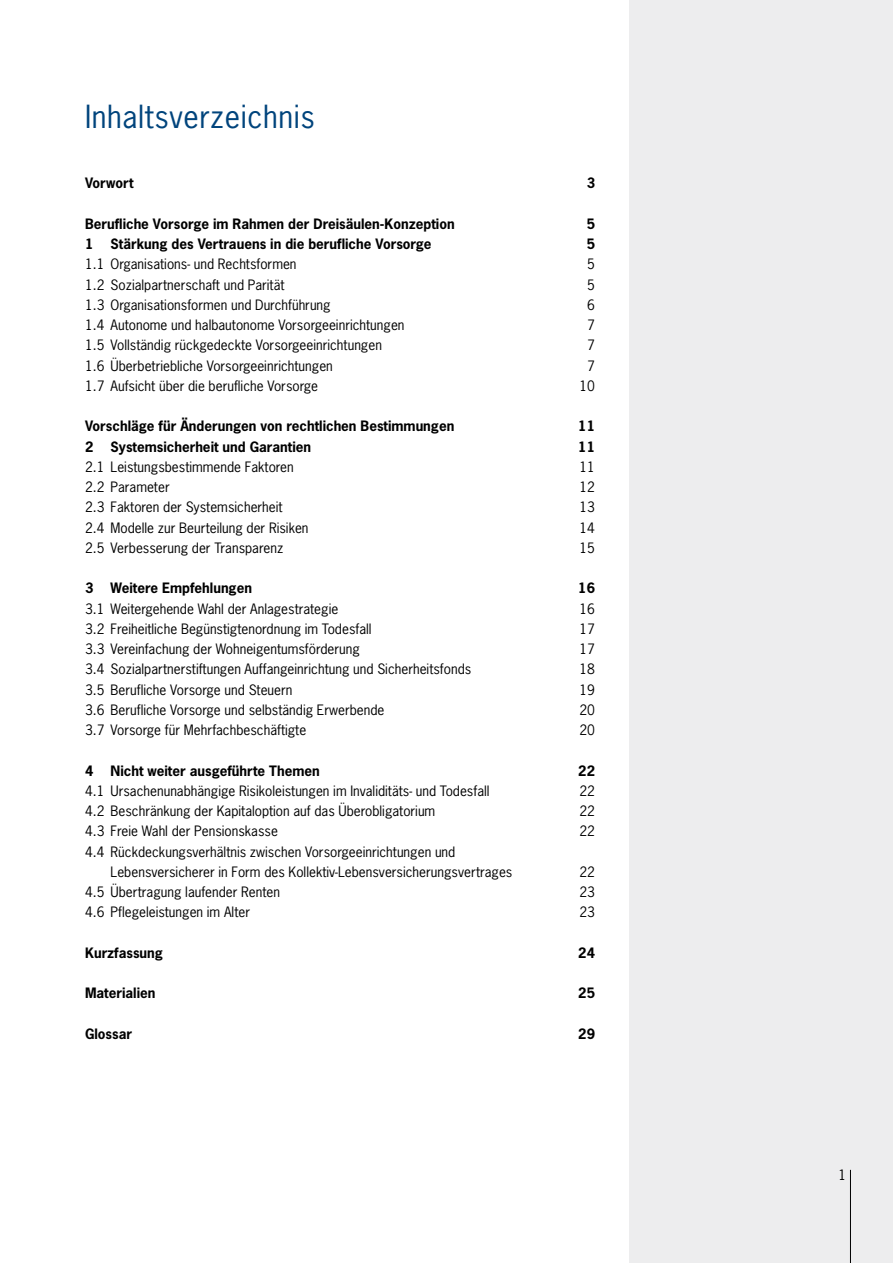
<style>
.page{position:relative;width:893px;height:1263px;background:#fff}
.page>*{position:absolute;margin:0;border:0;box-sizing:border-box;transform-origin:0 0}
.t1{font:30px "News Gothic LT";letter-spacing:.02em;color:#00447c}
.t2{font:13.5px/20.2px "News Gothic LT";color:#000}
.t3{font:700 13.5px "News Gothic LT";color:#000}
</style>
<div class="page">
<div style="left:629px;top:0;width:264px;height:1263px;background:#ededee"></div>
<hr style="left:850px;top:1170px;width:1px;height:93px;background:#000">
<h1 class="t1" style="left:85px;top:97px;width:231px">Inhaltsverzeichnis</h1>
<p class="t3" style="left:85px;top:174px;width:50px">Vorwort</p>
<p class="t3" style="left:587px;top:174px;width:10px">3</p>
<p class="t3" style="left:85px;top:215px;width:371px">Berufliche Vorsorge im Rahmen der Dreisäulen-Konzeption</p>
<p class="t3" style="left:587px;top:215px;width:10px">5</p>
<p class="t3" style="left:85px;top:235px;width:10px">1</p>
<p class="t3" style="left:111px;top:235px;width:323px">Stärkung des Vertrauens in die berufliche Vorsorge</p>
<p class="t3" style="left:587px;top:235px;width:10px">5</p>
<p class="t2" style="left:85px;top:254px;width:213px">1.1 Organisations- und Rechtsformen</p>
<p class="t2" style="left:587px;top:254px;width:9px">5</p>
<p class="t2" style="left:85px;top:274px;width:201px">1.2 Sozialpartnerschaft und Parität</p>
<p class="t2" style="left:587px;top:274px;width:9px">5</p>
<p class="t2" style="left:85px;top:294px;width:247px">1.3 Organisationsformen und Durchführung</p>
<p class="t2" style="left:587px;top:294px;width:9px">6</p>
<p class="t2" style="left:85px;top:315px;width:321px">1.4 Autonome und halbautonome Vorsorgeeinrichtungen</p>
<p class="t2" style="left:587px;top:315px;width:9px">7</p>
<p class="t2" style="left:85px;top:335px;width:298px">1.5 Vollständig rückgedeckte Vorsorgeeinrichtungen</p>
<p class="t2" style="left:587px;top:335px;width:9px">7</p>
<p class="t2" style="left:85px;top:355px;width:249px">1.6 Überbetriebliche Vorsorgeeinrichtungen</p>
<p class="t2" style="left:587px;top:355px;width:9px">7</p>
<p class="t2" style="left:85px;top:375px;width:235px">1.7 Aufsicht über die berufliche Vorsorge</p>
<p class="t2" style="left:579px;top:375px;width:17px">10</p>
<p class="t3" style="left:85px;top:417px;width:371px">Vorschläge für Änderungen von rechtlichen Bestimmungen</p>
<p class="t3" style="left:578px;top:417px;width:18px">11</p>
<p class="t3" style="left:85px;top:438px;width:10px">2</p>
<p class="t3" style="left:111px;top:438px;width:202px">Systemsicherheit und Garantien</p>
<p class="t3" style="left:578px;top:438px;width:18px">11</p>
<p class="t2" style="left:85px;top:456px;width:210px">2.1 Leistungsbestimmende Faktoren</p>
<p class="t2" style="left:579px;top:456px;width:17px">11</p>
<p class="t2" style="left:85px;top:477px;width:86px">2.2 Parameter</p>
<p class="t2" style="left:579px;top:477px;width:17px">12</p>
<p class="t2" style="left:85px;top:497px;width:199px">2.3 Faktoren der Systemsicherheit</p>
<p class="t2" style="left:579px;top:497px;width:17px">13</p>
<p class="t2" style="left:85px;top:517px;width:225px">2.4 Modelle zur Beurteilung der Risiken</p>
<p class="t2" style="left:579px;top:517px;width:17px">14</p>
<p class="t2" style="left:85px;top:537px;width:200px">2.5 Verbesserung der Transparenz</p>
<p class="t2" style="left:579px;top:537px;width:17px">15</p>
<p class="t3" style="left:85px;top:579px;width:10px">3</p>
<p class="t3" style="left:111px;top:579px;width:143px">Weitere Empfehlungen</p>
<p class="t3" style="left:578px;top:579px;width:18px">16</p>
<p class="t2" style="left:85px;top:598px;width:255px">3.1 Weitergehende Wahl der Anlagestrategie</p>
<p class="t2" style="left:579px;top:598px;width:17px">16</p>
<p class="t2" style="left:85px;top:618px;width:288px">3.2 Freiheitliche Begünstigtenordnung im Todesfall</p>
<p class="t2" style="left:579px;top:618px;width:17px">17</p>
<p class="t2" style="left:85px;top:639px;width:276px">3.3 Vereinfachung der Wohneigentumsförderung</p>
<p class="t2" style="left:579px;top:639px;width:17px">17</p>
<p class="t2" style="left:85px;top:659px;width:388px">3.4 Sozialpartnerstiftungen Auffangeinrichtung und Sicherheitsfonds</p>
<p class="t2" style="left:579px;top:659px;width:17px">18</p>
<p class="t2" style="left:85px;top:679px;width:209px">3.5 Berufliche Vorsorge und Steuern</p>
<p class="t2" style="left:579px;top:679px;width:17px">19</p>
<p class="t2" style="left:85px;top:699px;width:301px">3.6 Berufliche Vorsorge und selbständig Erwerbende</p>
<p class="t2" style="left:579px;top:699px;width:17px">20</p>
<p class="t2" style="left:85px;top:720px;width:223px">3.7 Vorsorge für Mehrfachbeschäftigte</p>
<p class="t2" style="left:579px;top:720px;width:17px">20</p>
<p class="t3" style="left:85px;top:762px;width:10px">4</p>
<p class="t3" style="left:111px;top:762px;width:211px">Nicht weiter ausgeführte Themen</p>
<p class="t3" style="left:578px;top:762px;width:18px">22</p>
<p class="t2" style="left:85px;top:780px;width:406px">4.1 Ursachenunabhängige Risikoleistungen im Invaliditäts- und Todesfall</p>
<p class="t2" style="left:579px;top:780px;width:17px">22</p>
<p class="t2" style="left:85px;top:801px;width:352px">4.2 Beschränkung der Kapitaloption auf das Überobligatorium</p>
<p class="t2" style="left:579px;top:801px;width:17px">22</p>
<p class="t2" style="left:85px;top:821px;width:194px">4.3 Freie Wahl der Pensionskasse</p>
<p class="t2" style="left:579px;top:821px;width:17px">22</p>
<p class="t2" style="left:111px;top:841px;width:403px;text-indent:-26px">4.4 Rückdeckungsverhältnis zwischen Vorsorgeeinrichtungen und<br>Lebensversicherer in Form des Kollektiv-Lebensversicherungsvertrages</p>
<p class="t2" style="left:579px;top:861px;width:17px">22</p>
<p class="t2" style="left:85px;top:882px;width:197px">4.5 Übertragung laufender Renten</p>
<p class="t2" style="left:579px;top:882px;width:17px">23</p>
<p class="t2" style="left:85px;top:902px;width:167px">4.6 Pflegeleistungen im Alter</p>
<p class="t2" style="left:579px;top:902px;width:17px">23</p>
<p class="t3" style="left:85px;top:944px;width:79px">Kurzfassung</p>
<p class="t3" style="left:578px;top:944px;width:18px">24</p>
<p class="t3" style="left:85px;top:984px;width:72px">Materialien</p>
<p class="t3" style="left:578px;top:984px;width:18px">25</p>
<p class="t3" style="left:85px;top:1025px;width:49px">Glossar</p>
<p class="t3" style="left:578px;top:1025px;width:18px">29</p>
<p class="t2" style="left:838px;top:1165px;width:9px">1</p>
</div>
